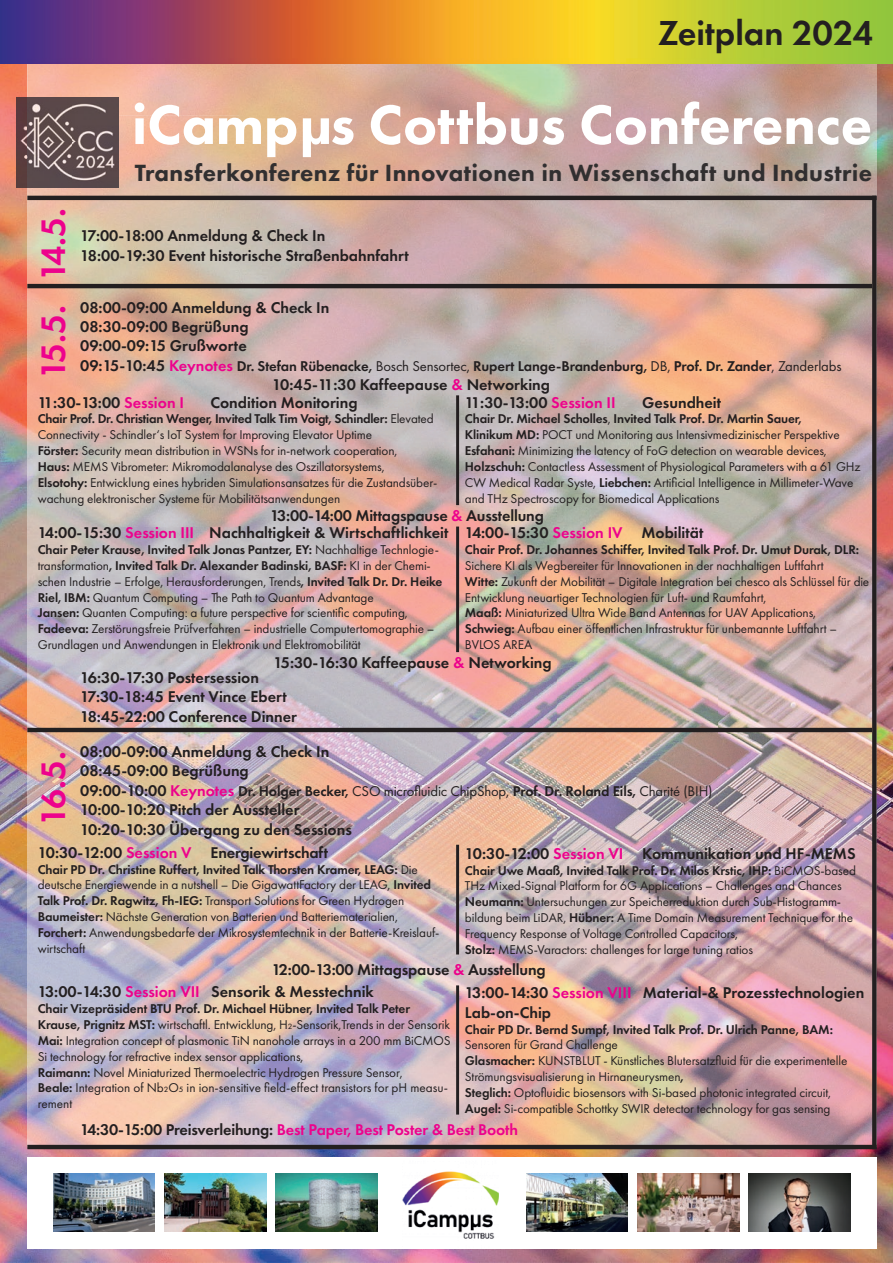
<style>
.page{position:relative;width:893px;height:1263px;background:#fff}
.page>*{position:absolute;margin:0;border:0;box-sizing:border-box;transform-origin:0 0}
.t1{font:800 57.45px "Futura PT";color:#fff}
.t2{font:600 36px "Futura PT";color:#231f20}
.t3{font:600 35.25px "Futura PT";color:#ed028c}
.t4{font:800 24.3px "Futura PT";letter-spacing:.015em;color:#312f30}
.t5{font:600 16.2px/19.4px "Futura PT";color:#231f20}
.t6{font:600 16.2px "Futura PT";letter-spacing:-.01em;color:#ed028c}
.t7{font:600 14.7px "Futura PT";letter-spacing:-.01em;color:#231f20}
.t8{font:14.7px "Futura PT";letter-spacing:-.01em;color:#231f20}
.t9{font:13.2px/15.9px "Futura PT";letter-spacing:-.01em;color:#231f20}
.t10{font:600 13.2px "Futura PT";letter-spacing:-.01em;color:#231f20}
.s1{font-size:16.2px}
.s2{font-size:16.2px;color:#ed028c}
.s3{font-weight:400}
.s4{color:#ed028c}
.s5{font-weight:600}
.s6{font-weight:600;font-size:16.2px}
.s7{font-weight:600;font-size:16.2px;color:#ed028c}
.s8{color:#231f20}
</style>
<div class="page">
<img style="left:0;top:1px;width:893px;height:1262px">
<img style="left:27px;top:64px;width:319px;height:51px">
<img style="left:346px;top:64px;width:477px;height:206px">
<img style="left:823px;top:64px;width:53px;height:1081px">
<img style="left:80px;top:115px;width:159px;height:1030px">
<img style="left:239px;top:115px;width:107px;height:155px">
<img style="left:27px;top:187px;width:53px;height:958px">
<img style="left:239px;top:270px;width:585px;height:875px">
<svg style="left:876px;top:0;width:17px;height:1px"></svg>
<svg style="left:0;top:0;width:27px;height:1px"></svg>
<img style="left:27px;top:0;width:849px;height:1px">
<div style="left:27px;top:1157px;width:849px;height:92px;background:#fff"></div>
<img style="left:276px;top:1174px;width:101px;height:57px">
<img style="left:53px;top:1173px;width:102px;height:58px">
<img style="left:165px;top:1174px;width:101px;height:57px">
<img style="left:638px;top:1174px;width:101px;height:57px">
<img style="left:748px;top:1173px;width:102px;height:58px">
<img style="left:526px;top:1174px;width:102px;height:57px">
<hr style="left:27px;top:196px;width:849px;height:4px;background:#231f20">
<hr style="left:27px;top:284px;width:845px;height:4px;background:#231f20">
<hr style="left:27px;top:728px;width:845px;height:4px;background:#231f20">
<svg style="left:872px;top:200px;width:4px;height:945px;background:#292425"></svg>
<hr style="left:27px;top:1145px;width:849px;height:4px;background:#231f20">
<img style="left:16px;top:97px;width:102px;height:90px">
<hr style="left:456px;top:395px;width:3px;height:110px;background:#231f20">
<hr style="left:456px;top:527px;width:3px;height:125px;background:#231f20">
<hr style="left:456px;top:845px;width:3px;height:109px;background:#231f20">
<hr style="left:456px;top:985px;width:3px;height:129px;background:#231f20">
<img style="left:403px;top:1171px;width:96px;height:68px">
<h2 class="t2" style="left:658px;top:10px;width:217px">Zeitplan 2024</h2>
<h1 class="t1" style="left:132px;top:89px;width:742px">iCampµs Cottbus Conference</h1>
<h3 class="t4" style="left:135px;top:158px;width:739px">Transferkonferenz für Innovationen in Wissenschaft und Industrie</h3>
<h3 class="t3" style="left:31px;top:379px;width:173px;rotate:-90deg">15.5. 14.5.</h3>
<p class="t5" style="left:80px;top:226px;width:330px">17:00-18:00 Anmeldung &amp; Check In<br>18:00-19:30 Event historische Straßenbahnfahrt</p>
<p class="t5" style="left:80px;top:297px;width:251px">08:00-09:00 Anmeldung &amp; Check In<br>08:30-09:00 Begrüßung<br>09:00-09:15 Grußworte</p>
<p class="t7" style="left:80px;top:357px;width:763px"><span class="s1">09:15-10:45</span> <span class="s2">Keynotes</span> Dr. Stefan Rübenacke, <span class="s3">Bosch Sensortec,</span> Rupert Lange-Brandenburg, <span class="s3">DB,</span> Prof. Dr. Zander<span class="s3">, Zanderlabs</span></p>
<p class="t5" style="left:465px;top:392px;width:152px">11:30-13:00 <span class="s4">Session II</span></p>
<p class="t5" style="left:642px;top:392px;width:80px">Gesundheit</p>
<p class="t9" style="left:465px;top:411px;width:397px"><span class="s5">Chair Dr. Michael Scholles</span>, <span class="s5">Invited Talk Prof. Dr. Martin Sauer,<br>Klinikum MD:</span> POCT und Monitoring aus Intensivmedizinischer Perspektive <span class="s5">Esfahani:</span> Minimizing the latency of FoG detection on wearable devices, <span class="s5">Holzschuh:</span> Contactless Assessment of Physiological Parameters with a 61 GHz CW Medical Radar Syste, <span class="s5">Liebchen:</span> Artificial Intelligence in Millimeter-Wave and THz Spectroscopy for Biomedical Applications</p>
<p class="t5" style="left:465px;top:523px;width:240px">14:00-15:30 <span class="s4">Session IV</span> Mobilität</p>
<p class="t10" style="left:465px;top:541px;width:396px">Chair Prof. Dr. Johannes Schiffer, Invited Talk Prof. Dr. Umut Durak, DLR:</p>
<p class="t9" style="left:465px;top:557px;width:406px">Sichere KI als Wegbereiter für Innovationen in der nachhaltigen Luftfahrt<br><span class="s5">Witte:</span> Zukunft der Mobilität – Digitale Integration bei chesco als Schlüssel für die Entwicklung neuartiger Technologien für Luft- und Raumfahrt,<br><span class="s5">Maaß:</span> Miniaturized Ultra Wide Band Antennas for UAV Applications, <span class="s5">Schwieg:</span> Aufbau einer öffentlichen Infrastruktur für unbemannte Luftfahrt – BVLOS AREA</p>
<p class="t5" style="left:272px;top:375px;width:279px">10:45-11:30 Kaffeepause <span class="s4">&amp;</span> Networking</p>
<p class="t5" style="left:38px;top:392px;width:148px">11:30-13:00 <span class="s4">Session I</span></p>
<p class="t5" style="left:210px;top:392px;width:149px">Condition Monitoring</p>
<p class="t9" style="left:38px;top:411px;width:401px"><span class="s5">Chair Prof. Dr. Christian Wenger, Invited Talk Tim Voigt, Schindler:</span> Elevated Connectivity - Schindler‘s IoT System for Improving Elevator Uptime<br><span class="s5">Förster:</span> Security mean distribution in WSNs for in-network cooperation,<br><span class="s5">Haus:</span> MEMS Vibrometer: Mikromodalanalyse des Oszillatorsystems, <span class="s5">Elsotohy:</span> Entwicklung eines hybriden Simulationsansatzes für die Zustandsüber&shy;wachung elektronischer Systeme für Mobilitätsanwendungen</p>
<p class="t5" style="left:38px;top:523px;width:412px">14:00-15:30 <span class="s4">Session III</span> Nachhaltigkeit &amp; Wirtschaftlichkeit</p>
<p class="t9" style="left:38px;top:541px;width:406px"><span class="s5">Chair Peter Krause, Invited Talk Jonas Pantzer, EY:</span> Nachhaltige Technlogie&shy;transformation<span class="s5">, Invited Talk Dr. Alexander Badinski, BASF:</span> KI in der Chemi&shy;schen Industrie – Erfolge, Herausforderungen, Trends<span class="s5">, Invited Talk Dr. Dr. Heike Riel, IBM:</span> Quantum Computing – The Path to Quantum Advantage<br><span class="s5">Jansen:</span> Quanten Computing: a future perspective for scientific computing, <span class="s5">Fadeeva:</span> Zerstörungsfreie Prüfverfahren – industrielle Computertomographie – Grundlagen und Anwendungen in Elektronik und Elektromobilität</p>
<p class="t5" style="left:270px;top:505px;width:275px">13:00-14:00 Mittagspause <span class="s4">&amp;</span> Ausstellung</p>
<p class="t5" style="left:273px;top:653px;width:280px">15:30-16:30 Kaffeepause <span class="s4">&amp;</span> Networking</p>
<p class="t5" style="left:80px;top:667px;width:218px">16:30-17:30 Postersession<br>17:30-18:45 Event Vince Ebert<br>18:45-22:00 Conference Dinner</p>
<p class="t5" style="left:80px;top:742px;width:251px">08:00-09:00 Anmeldung &amp; Check In<br>08:45-09:00 Begrüßung</p>
<p class="t8" style="left:80px;top:782px;width:634px"><span class="s6">09:00-10:00</span> <span class="s7">Keynotes</span> <span class="s5">Dr. Holger Becker,</span> CSO microfluidic ChipShop, <span class="s5">Prof. Dr. Roland Eils,</span> Charité (BIH)</p>
<p class="t5" style="left:80px;top:800px;width:273px">10:00-10:20 Pitch der Aussteller<br>10:20-10:30 Übergang zu den Sessions</p>
<p class="t5" style="left:38px;top:842px;width:292px">10:30-12:00 <span class="s4">Session V</span> Energiewirtschaft</p>
<p class="t9" style="left:38px;top:861px;width:403px"><span class="s5">Chair PD Dr. Christine Ruffert, Invited Talk Thorsten Kramer, LEAG:</span> Die deutsche Energiewende in a nutshell – Die GigawattFactory der LEAG, <span class="s5">Invited Talk Prof. Dr. Ragwitz, Fh-IEG:</span> Transport Solutions for Green Hydrogen <span class="s5">Baumeister:</span> Nächste Generation von Batterien und Batteriematerialien, <span class="s5">Forchert:</span> Anwendungsbedarfe der Mikrosystemtechnik in der Batterie-Kreislauf&shy;wirtschaft</p>
<p class="t5" style="left:38px;top:982px;width:337px">13:00-14:30 <span class="s4">Session VII</span> Sensorik &amp; Messtechnik</p>
<p class="t9" style="left:38px;top:1001px;width:414px"><span class="s5">Chair Vizepräsident BTU Prof. Dr. Michael Hübner, Invited Talk Peter Krause, Prignitz MST:</span> wirtschaftl. Entwicklung, H₂-Sensorik,Trends in der Sensorik <span class="s5">Mai:</span> Integration concept of plasmonic TiN nanohole arrays in a 200 mm BiCMOS Si technology for refractive index sensor applications,<br><span class="s5">Raimann:</span> Novel Miniaturized Thermoelectric Hydrogen Pressure Sensor,<br><span class="s5">Beale:</span> Integration of Nb₂O₅ in ion-sensitive field-effect transistors for pH measu&shy;rement</p>
<h3 class="t3" style="left:31px;top:825px;width:76px;rotate:-90deg">16.5.</h3>
<p class="t5" style="left:465px;top:843px;width:392px">10:30-12:00 <span class="s4">Session VI</span> Kommunikation und HF-MEMS</p>
<p class="t9" style="left:465px;top:862px;width:392px"><span class="s5">Chair Uwe Maaß, Invited Talk Prof. Dr. Milos Krstic, IHP:</span> BiCMOS-based THz Mixed-Signal Platform for 6G Applications – Challenges and Chances <span class="s5">Neumann:</span> Untersuchungen zur Speicherreduktion durch Sub-Histogramm&shy;bildung beim LiDAR, <span class="s5">Hübner:</span> A Time Domain Measurement Technique for the Frequency Response of Voltage Controlled Capacitors,<br><span class="s5">Stolz:</span> MEMS-Varactors: challenges for large tuning ratios</p>
<p class="t5" style="left:465px;top:983px;width:401px">13:00-14:30 <span class="s4">Session VIII</span> Material-&amp; Prozesstechnologien<br>Lab-on-Chip</p>
<p class="t10" style="left:465px;top:1021px;width:370px">Chair PD Dr. Bernd Sumpf, Invited Talk Prof. Dr. Ulrich Panne, BAM:</p>
<p class="t9" style="left:465px;top:1037px;width:384px">Sensoren für Grand Challenge<br><span class="s5">Glasmacher:</span> KUNSTBLUT - Künstliches Blutersatzfluid für die experimentelle Strömungsvisualisierung in Hirnaneurysmen<span class="s5">,<br>Steglich:</span> Optofluidic biosensors with Si-based photonic integrated circuit, <span class="s5">Augel:</span> Si-compatible Schottky SWIR detector technology for gas sensing</p>
<p class="t5" style="left:272px;top:960px;width:275px">12:00-13:00 Mittagspause <span class="s4">&amp;</span> Ausstellung</p>
<p class="t6" style="left:80px;top:1119px;width:439px"><span class="s8">14:30-15:00 Preisverleihung:</span> Best Paper, Best Poster &amp; Best Booth</p>
</div>
